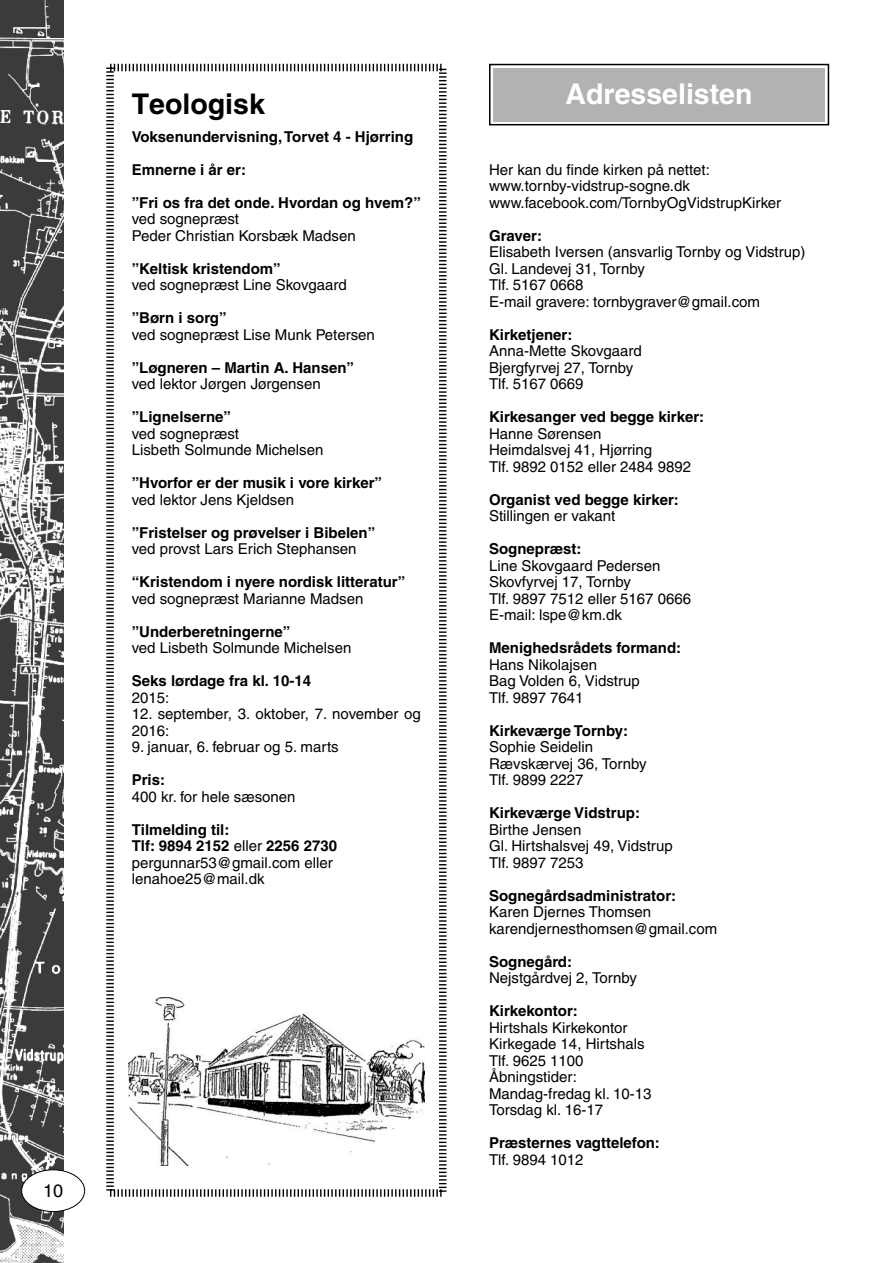
<style>
.page{position:relative;width:893px;height:1263px;background:#fff}
.page>*{position:absolute;margin:0;border:0;box-sizing:border-box;transform-origin:0 0}
.t1{font:700 28.5px "Helvetica";color:#fff}
.t2{font:700 28.5px "Helvetica";color:#000}
.t3{font:18px "Helvetica";color:#000}
.t4{font:15px/16.5px "Helvetica";color:#000}
.t5{font:700 15px "Helvetica";color:#000}
.s1{font-weight:700}
</style>
<div class="page">
<img style="left:0;top:0;width:64px;height:1263px">
<div style="left:22px;top:1170px;width:63px;height:41px;background:#fff;border-radius:50%"></div>
<div style="left:21px;top:1169px;width:64px;height:43px;border:1px solid #000;border-radius:50%"></div>
<svg style="left:493px;top:121px;width:332px;height:1px"></svg>
<div style="left:489px;top:64px;width:340px;height:61px;border:2px solid #000"></div>
<div style="left:493px;top:68px;width:332px;height:53px;background:#b1b2b3"></div>
<svg style="left:106px;top:63px;width:341px;height:1134px"></svg>
<img style="left:128px;top:997px;width:296px;height:169px">
<p class="t3" style="left:43px;top:1180px;width:22px">10</p>
<h1 class="t2" style="left:132px;top:87px;width:135px">Teologisk</h1>
<p class="t5" style="left:132px;top:127px;width:283px">Voksenundervisning, Torvet 4 - Hjørring</p>
<p class="t5" style="left:132px;top:160px;width:116px">Emnerne i år er:</p>
<p class="t5" style="left:132px;top:193px;width:291px">”Fri os fra det onde. Hvordan og hvem?”</p>
<p class="t4" style="left:132px;top:210px;width:225px">ved sognepræst<br>Peder Christian Korsbæk Madsen</p>
<p class="t5" style="left:132px;top:259px;width:150px">”Keltisk kristendom”</p>
<p class="t4" style="left:132px;top:276px;width:217px">ved sognepræst Line Skovgaard</p>
<p class="t5" style="left:132px;top:309px;width:96px">”Børn i sorg”</p>
<p class="t4" style="left:132px;top:326px;width:245px">ved sognepræst Lise Munk Petersen</p>
<p class="t5" style="left:132px;top:358px;width:224px">”Løgneren – Martin A. Hansen”</p>
<p class="t4" style="left:132px;top:375px;width:190px">ved lektor Jørgen Jørgensen</p>
<p class="t5" style="left:132px;top:408px;width:101px">”Lignelserne”</p>
<p class="t4" style="left:132px;top:425px;width:193px">ved sognepræst<br>Lisbeth Solmunde Michelsen</p>
<p class="t5" style="left:132px;top:474px;width:252px">”Hvorfor er der musik i vore kirker”</p>
<p class="t4" style="left:132px;top:491px;width:164px">ved lektor Jens Kjeldsen</p>
<p class="t5" style="left:132px;top:523px;width:245px">”Fristelser og prøvelser i Bibelen”</p>
<p class="t4" style="left:132px;top:540px;width:226px">ved provst Lars Erich Stephansen</p>
<p class="t5" style="left:132px;top:573px;width:275px">“Kristendom i nyere nordisk litteratur”</p>
<p class="t4" style="left:132px;top:590px;width:233px">ved sognepræst Marianne Madsen</p>
<p class="t5" style="left:132px;top:622px;width:160px">”Underberetningerne”</p>
<p class="t4" style="left:132px;top:639px;width:221px">ved Lisbeth Solmunde Michelsen</p>
<p class="t5" style="left:132px;top:672px;width:181px">Seks lørdage fra kl. 10-14</p>
<p class="t4" style="left:132px;top:689px;width:39px">2015:</p>
<p class="t4" style="left:132px;top:705px;width:291px">12. september, 3. oktober, 7. november og<br>2016:</p>
<p class="t4" style="left:132px;top:738px;width:208px">9. januar, 6. februar og 5. marts</p>
<p class="t5" style="left:132px;top:771px;width:35px">Pris:</p>
<p class="t4" style="left:132px;top:788px;width:165px">400 kr. for hele sæsonen</p>
<p class="t4" style="left:132px;top:821px;width:207px"><span class="s1">Tilmelding til:<br>Tlf: 9894 2152</span> eller <span class="s1">2256 2730 </span>pergunnar53@gmail.com eller lenahoe25@mail.dk</p>
<h1 class="t1" style="left:566px;top:76px;width:188px">Adresselisten</h1>
<p class="t4" style="left:489px;top:161px;width:294px">Her kan du finde kirken på nettet: www.tornby-vidstrup-sogne.dk www.facebook.com/TornbyOgVidstrupKirker</p>
<p class="t5" style="left:489px;top:226px;width:55px">Graver:</p>
<p class="t4" style="left:489px;top:243px;width:318px">Elisabeth Iversen (ansvarlig Tornby og Vidstrup)<br>Gl. Landevej 31, Tornby<br>Tlf. 5167 0668<br>E-mail gravere: tornbygraver@gmail.com</p>
<p class="t5" style="left:489px;top:325px;width:85px">Kirketjener:</p>
<p class="t4" style="left:489px;top:342px;width:154px">Anna-Mette Skovgaard<br>Bjergfyrvej 27, Tornby<br>Tlf. 5167 0669</p>
<p class="t5" style="left:489px;top:408px;width:217px">Kirkesanger ved begge kirker:</p>
<p class="t4" style="left:489px;top:425px;width:204px">Hanne Sørensen<br>Heimdalsvej 41, Hjørring<br>Tlf. 9892 0152 eller 2484 9892</p>
<p class="t5" style="left:489px;top:490px;width:191px">Organist ved begge kirker:</p>
<p class="t4" style="left:489px;top:507px;width:128px">Stillingen er vakant</p>
<p class="t5" style="left:489px;top:540px;width:94px">Sognepræst:</p>
<p class="t4" style="left:489px;top:557px;width:204px">Line Skovgaard Pedersen<br>Skovfyrvej 17, Tornby<br>Tlf. 9897 7512 eller 5167 0666<br>E-mail: lspe@km.dk</p>
<p class="t5" style="left:489px;top:639px;width:194px">Menighedsrådets formand:</p>
<p class="t4" style="left:489px;top:656px;width:152px">Hans Nikolajsen<br>Bag Volden 6, Vidstrup<br>Tlf. 9897 7641</p>
<p class="t5" style="left:489px;top:721px;width:141px">Kirkeværge Tornby:</p>
<p class="t4" style="left:489px;top:738px;width:159px">Sophie Seidelin<br>Rævskærvej 36, Tornby<br>Tlf. 9899 2227</p>
<p class="t5" style="left:489px;top:804px;width:153px">Kirkeværge Vidstrup:</p>
<p class="t4" style="left:489px;top:821px;width:185px">Birthe Jensen<br>Gl. Hirtshalsvej 49, Vidstrup<br>Tlf. 9897 7253</p>
<p class="t5" style="left:489px;top:886px;width:189px">Sognegårdsadministrator:</p>
<p class="t4" style="left:489px;top:903px;width:230px">Karen Djernes Thomsen karendjernesthomsen@gmail.com</p>
<p class="t5" style="left:489px;top:952px;width:85px">Sognegård:</p>
<p class="t4" style="left:489px;top:969px;width:150px">Nejstgårdvej 2, Tornby</p>
<p class="t5" style="left:489px;top:1002px;width:90px">Kirkekontor:</p>
<p class="t4" style="left:489px;top:1019px;width:164px">Hirtshals Kirkekontor<br>Kirkegade 14, Hirtshals<br>Tlf. 9625 1100<br>Åbningstider:<br>Mandag-fredag kl. 10-13<br>Torsdag kl. 16-17</p>
<p class="t5" style="left:489px;top:1134px;width:172px">Præsternes vagttelefon:</p>
<p class="t4" style="left:489px;top:1151px;width:96px">Tlf. 9894 1012</p>
</div>
